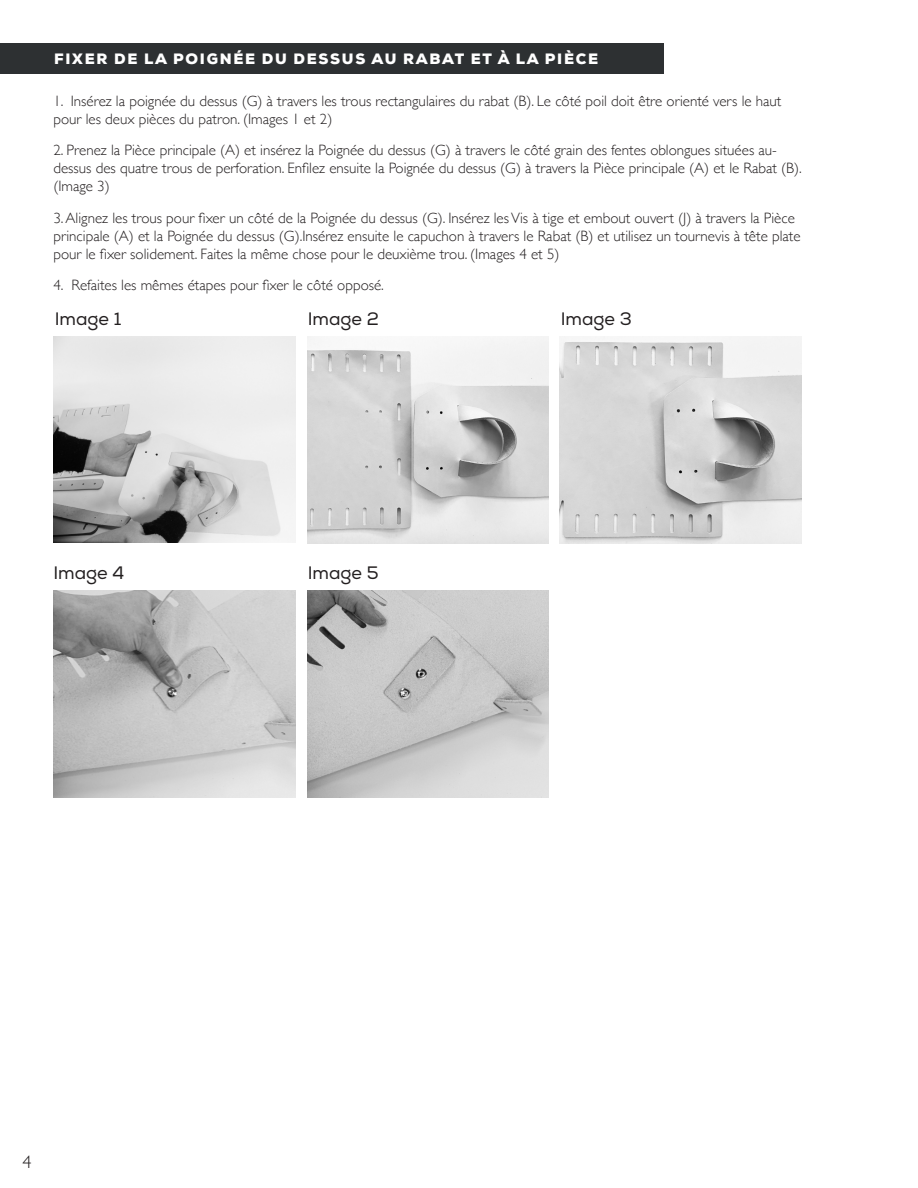
<style>
.page{position:relative;width:918px;height:1188px;background:#fff}
.page>*{position:absolute;margin:0;border:0;box-sizing:border-box;transform-origin:0 0}
.t1{font:18px "Nexa";color:#231f20}
.t2{font:300 18px "Gill Sans Nova";color:#231f20}
.t3{font:300 15px/18px "Gill Sans";color:#231f20}
.t4{font:900 15px "Nexa";letter-spacing:.115em;color:#fff}
</style>
<div class="page">
<img style="left:308px;top:336px;width:241px;height:208px">
<img style="left:559px;top:336px;width:243px;height:207px">
<img style="left:53px;top:590px;width:243px;height:208px">
<img style="left:308px;top:590px;width:241px;height:208px">
<div style="left:0;top:43px;width:663px;height:31px;background:#2d3032"></div>
<img style="left:53px;top:336px;width:243px;height:207px">
<p class="t4" style="left:54px;top:49px;width:546px">FIXER DE LA POIGNÉE DU DESSUS AU RABAT ET À LA PIÈCE</p>
<p class="t3" style="left:53px;top:91px;width:730px">1. Insérez la poignée du dessus (G) à travers les trous rectangulaires du rabat (B). Le côté poil doit être orienté vers le haut pour les deux pièces du patron. (Images 1 et 2)</p>
<p class="t3" style="left:53px;top:141px;width:750px">2. Prenez la Pièce principale (A) et insérez la Poignée du dessus (G) à travers le côté grain des fentes oblongues situées au&shy;dessus des quatre trous de perforation. Enfilez ensuite la Poignée du dessus (G) à travers la Pièce principale (A) et le Rabat (B). (Image 3)</p>
<p class="t3" style="left:53px;top:208px;width:749px">3. Alignez les trous pour fixer un côté de la Poignée du dessus (G). Insérez les Vis à tige et embout ouvert (J) à travers la Pièce principale (A) et la Poignée du dessus (G).Insérez ensuite le capuchon à travers le Rabat (B) et utilisez un tournevis à tête plate pour le fixer solidement. Faites la même chose pour le deuxième trou. (Images 4 et 5)</p>
<p class="t3" style="left:53px;top:276px;width:332px">4. Refaites les mêmes étapes pour fixer le côté opposé.</p>
<p class="t1" style="left:55px;top:308px;width:68px">Image 1</p>
<p class="t1" style="left:308px;top:308px;width:73px">Image 2</p>
<p class="t1" style="left:561px;top:308px;width:73px">Image 3</p>
<p class="t1" style="left:53px;top:562px;width:72px">Image 4</p>
<p class="t1" style="left:308px;top:562px;width:72px">Image 5</p>
<p class="t2" style="left:22px;top:1150px;width:10px">4</p>
</div>
